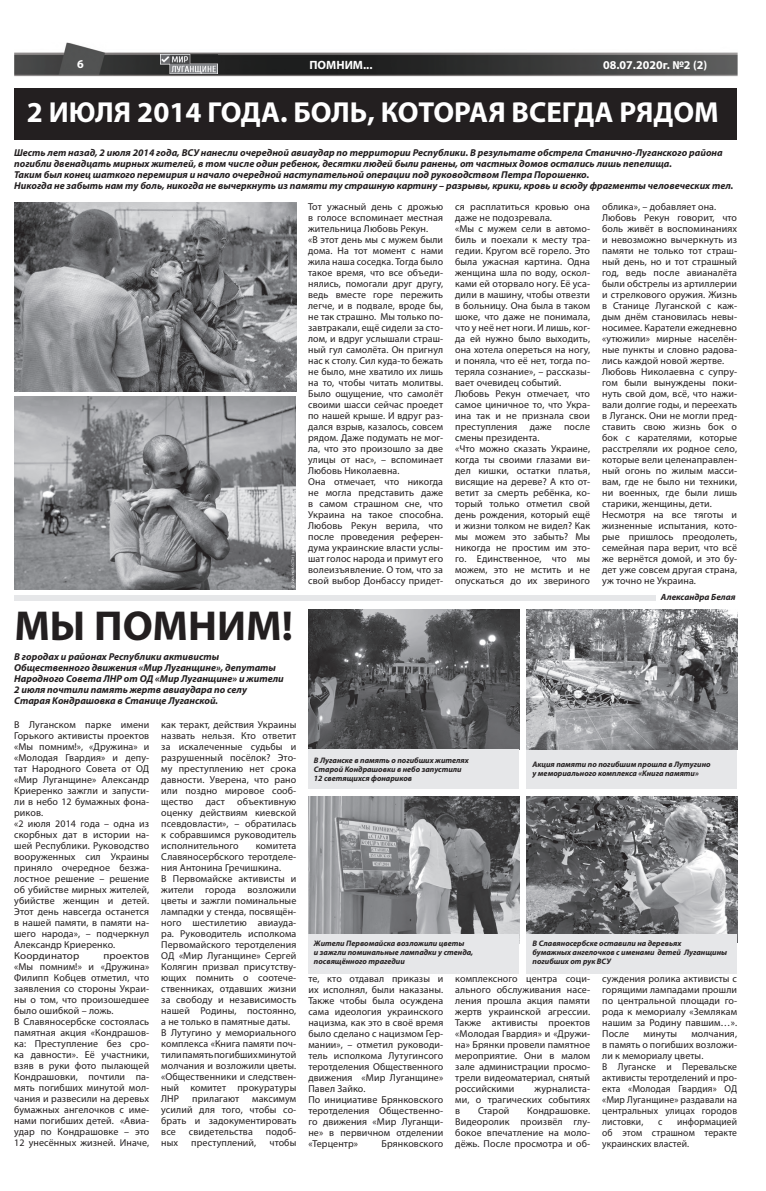
<style>
.page{position:relative;width:766px;height:1191px;background:#fff}
.page>*{position:absolute;margin:0;border:0;box-sizing:border-box;transform-origin:0 0}
.t1{font:700 42px "Myriad Pro";color:#231f20}
.t2{font:700 29px "Myriad Pro";color:#fff}
.t3{font:700 12px "Myriad Pro";color:#fff}
.t4{font:10px/11px "Myriad Pro";letter-spacing:.01em;color:#231f20}
.t5{font:italic 700 10px/11px "Myriad Pro";color:#231f20}
.t6{font:10px/11px "Myriad Pro";letter-spacing:.01em;color:#231f20;scale:1.1 1}
.t7{font:10px/11px "Myriad Pro";letter-spacing:.01em;color:#231f20;text-align:justify;scale:.96 1}
.t8{font:italic 700 9px "Myriad Pro";color:#231f20}
.t9{font:italic 700 8px/9px "Myriad Pro";color:#231f20}
</style>
<div class="page">
<div style="left:526px;top:749px;width:211px;height:39px;background:#e6e7e9"></div>
<img style="left:14px;top:43px;width:723px;height:33px">
<img style="left:161px;top:55px;width:56px;height:19px">
<div style="left:15px;top:88px;width:722px;height:52px;background:#231f20"></div>
<img style="left:14px;top:203px;width:282px;height:189px">
<img style="left:14px;top:396px;width:282px;height:193px">
<img style="left:308px;top:610px;width:211px;height:139px">
<img style="left:308px;top:796px;width:211px;height:138px">
<img style="left:526px;top:610px;width:211px;height:139px">
<img style="left:526px;top:796px;width:211px;height:138px">
<div style="left:14px;top:595px;width:641px;height:6px;background:#e6e7e9"></div>
<div style="left:526px;top:934px;width:211px;height:39px;background:#e6e7e9"></div>
<div style="left:308px;top:934px;width:211px;height:39px;background:#e6e7e9"></div>
<div style="left:308px;top:749px;width:211px;height:39px;background:#e6e7e9"></div>
<p class="t3" style="left:77px;top:60px;width:8px">6</p>
<h2 class="t2" style="left:27px;top:102px;width:693px">2 ИЮЛЯ 2014 ГОДА. БОЛЬ, КОТОРАЯ ВСЕГДА РЯДОМ</h2>
<p class="t3" style="left:309px;top:60px;width:64px">ПОМНИМ...</p>
<p class="t3" style="left:603px;top:60px;width:106px">08.07.2020г. №2 (2)</p>
<p class="t5" style="left:14px;top:148px;width:720px">Шесть лет назад, 2 июля 2014 года, ВСУ нанесли очередной авиаудар по территории Республики. В результате обстрела Станично-Луганского района погибли двенадцать мирных жителей, в том числе один ребенок, десятки людей были ранены, от частных домов остались лишь пепелища.<br>Таким был конец шаткого перемирия и начало очередной наступательной операции под руководством Петра Порошенко.<br>Никогда не забыть нам ту боль, никогда не вычеркнуть из памяти ту страшную картину – разрывы, крики, кровь и всюду фрагменты человеческих тел.</p>
<p class="t4" style="left:308px;top:202px;width:136px">Тот ужасный день с дрожью в голосе вспоминает местная жительница Любовь Рекун.<br>«В этот день мы с мужем были дома. На тот момент с нами жила наша соседка. Тогда было такое время, что все объеди&shy;нялись, помогали друг другу, ведь вместе горе пережить легче, и в подвале, вроде бы, не так страшно. Мы только по&shy;завтракали, ещё сидели за сто&shy;лом, и вдруг услышали страш&shy;ный гул самолёта. Он пригнул нас к столу. Сил куда-то бежать не было, мне хватило их лишь на то, чтобы читать молитвы.<br>Было ощущение, что самолёт своими шасси сейчас проедет по нашей крыше. И вдруг раз&shy;дался взрыв, казалось, совсем рядом. Даже подумать не мог&shy;ла, что это произошло за две улицы от нас», – вспоминает<br>Любовь Николаевна.<br>Она отмечает, что никогда не могла представить даже в самом страшном сне, что<br>Украина на такое способна.<br>Любовь Рекун верила, что после проведения референ&shy;дума украинские власти услы&shy;шат голос народа и примут его волеизъявление. О том, что за свой выбор Донбассу придет-</p>
<p class="t4" style="left:455px;top:202px;width:136px">ся расплатиться кровью она даже не подозревала.<br>«Мы с мужем сели в автомо&shy;биль и поехали к месту тра&shy;гедии. Кругом всё горело. Это была ужасная картина. Одна женщина шла по воду, оскол&shy;ками ей оторвало ногу. Её уса&shy;дили в машину, чтобы отвезти в больницу. Она была в таком шоке, что даже не понимала, что у неё нет ноги. И лишь, ког&shy;да ей нужно было выходить, она хотела опереться на ногу, и поняла, что её нет, тогда по&shy;теряла сознание», – рассказы&shy;вает очевидец событий.<br>Любовь Рекун отмечает, что самое циничное то, что Укра&shy;ина так и не признала свои прес тупления даже после смены президента.<br>«Что можно сказать Украине, когда ты своими глазами ви&shy;дел кишки, остатки платья, висящие на дереве? А кто от&shy;ветит за смерть ребёнка, ко&shy;торый только отметил свой день рождения, который ещё и жизни толком не видел? Как мы можем это забыть? Мы никогда не простим им это&shy;го. Единственное, что мы можем, это не мстить и не опускать ся до их звериного</p>
<p class="t4" style="left:602px;top:202px;width:136px">облика», – добавляет она.<br>Любовь Рекун говорит, что боль живёт в воспоминаниях и невозможно вычеркнуть из памяти не только тот страш&shy;ный день, но и тот страшный год, ведь после авианалёта были обстрелы из артиллерии и стрелкового оружия. Жизнь в Станице Луганской с каж&shy;дым днём становилась невы&shy;носимее. Каратели ежедневно «утюжили» мирные населён&shy;ные пункты и словно радова&shy;лись каждой новой жертве.<br>Любовь Николаевна с супру&shy;гом были вынуждены поки&shy;нуть свой дом, всё, что нажи&shy;вали долгие годы, и переехать в Луганск. Они не могли пред&shy;ставить свою жизнь бок о бок с карателями, которые расстреляли их родное село, которые вели целенаправлен&shy;ный огонь по жилым масси&shy;вам, где не было ни техники, ни военных, где были лишь старики, женщины, дети.<br>Несмотря на все тяготы и жизненные испытания, кото&shy;рые пришлось преодолеть, семейная пара верит, что всё же вернётся домой, и это бу&shy;дет уже совсем другая страна, уж точно не Украина.</p>
<h1 class="t1" style="left:14px;top:610px;width:280px">МЫ ПОМНИМ!</h1>
<p class="t5" style="left:14px;top:652px;width:271px">В городах и районах Республики активисты Общественного движения «Мир Луганщине», депутаты Народного Совета ЛНР от ОД «Мир Луганщине» и жители 2 июля почтили память жертв авиаудара по селу Старая Кондрашовка в Станице Луганской.</p>
<p class="t4" style="left:14px;top:720px;width:137px">В Луганском парке имени<br>Горького активисты проектов «Мы помним!», «Дружина» и «Молодая Гвардия» и депу&shy;тат Народного Совета от ОД «Мир Луганщине» Александр<br>Крие ренко зажгли и запусти&shy;ли в небо 12 бумажных фона&shy;риков.<br>«2 июля 2014 года – одна из скорбных дат в истории на&shy;шей Республики. Руководство вооруженных сил Украины приняло очередное безжа&shy;лостное решение – решение об убийстве мирных жителей, убийстве женщин и детей.<br>Этот день навсегда останется в нашей памяти, в памяти на&shy;шего народа», – подчеркнул<br>Александр Криеренко.<br>Координатор</p>
<p class="t6" style="left:14px;top:951px;width:124px;text-indent:89px">проектов «Мы помним!» и «Дружина»<br>Филипп Кобцев отметил, что заявления со стороны Украи&shy;ны о том, что произошедшее было ошибкой – ложь.<br>В Славяносербске состоялась памятная акция «Кондрашов&shy;ка: Преступление без сро&shy;ка давности». Её участники, взяв в руки фото пылающей<br>Кондрашовки, почтили па&shy;мять погибших минутой мол&shy;чания и развесили на деревьх бумажных ангелочков с име&shy;нами погибших детей. «Авиа&shy;удар по Кондрашовке – это<br>12 унесённых жизней. Иначе,</p>
<p class="t4" style="left:161px;top:720px;width:136px;text-align:justify">как теракт, действия Украины назвать нельзя. Кто ответит за искалеченные судьбы и разрушенный посёлок? Это&shy;му преступлению нет срока давности. Уверена, что рано или поздно мировое сооб&shy;щество даст объективную оценку действиям киевской псевдовласти», – обратилась к собравшимся руководитель исполнительного</p>
<p class="t4" style="left:161px;top:841px;width:136px;text-indent:94px">комитета<br>Славяносербского теротделе&shy;ния Антонина Гречишкина.<br>В Первомайске активисты и жители города возложили цветы и зажгли поминальные лампадки у стенда, посвящён&shy;ного шестилетию авиауда&shy;ра. Руководитель исполкома<br>Первомайского теротделения<br>ОД «Мир Луганщине» Сергей<br>Колягин призвал присутству&shy;ющих помнить о соотече&shy;ственниках, отдавших жизни за свободу и независимость нашей Родины, постоянно, а не только в памятные даты.<br>В Лутугино у мемориального комплекса «Книга памяти поч&shy;тили память погибших минутой молчания и возложили цветы. «Общественники и следствен&shy;ный комитет прокуратуры<br>ЛНР</p>
<p class="t4" style="left:161px;top:1094px;width:136px;text-align:justify;text-indent:91px">максимум усилий для того, чтобы со&shy;брать и задокументировать все</p>
<p class="t4" style="left:192px;top:1094px;width:48px">прилагают</p>
<p class="t4" style="left:189px;top:1127px;width:65px">свидетельства</p>
<p class="t4" style="left:266px;top:1127px;width:32px">подоб-</p>
<p class="t4" style="left:161px;top:1138px;width:18px">ных</p>
<p class="t4" style="left:191px;top:1138px;width:67px">преступлений,</p>
<p class="t4" style="left:269px;top:1138px;width:28px">чтобы</p>
<p class="t8" style="left:660px;top:594px;width:76px">Александра Белая</p>
<p class="t9" style="left:314px;top:756px;width:156px">В Луганске в память о погибших жителях<br>Старой Кондрашовки в небо запустили<br>12 светящихся фонариков</p>
<p class="t9" style="left:532px;top:760px;width:180px">Акция памяти по погибшим прошла в Лутугино у мемориального комплекса «Книга памяти»</p>
<p class="t9" style="left:314px;top:939px;width:161px">Жители Первомайска возложили цветы<br>и зажгли поминальные лампадки у стенда, посвящённого трагедии</p>
<p class="t9" style="left:532px;top:939px;width:196px">В Славяносербске оставили на деревьях<br>бумажных ангелочков с именами детей Луганщины погибших от рук ВСУ</p>
<p class="t4" style="left:308px;top:974px;width:136px">те, кто отдавал приказы и их исполнял, были наказаны.<br>Также чтобы была осуждена сама идеология украинского нацизма, как это в своё время было сделано с нацизмом Гер&shy;мании», – отметил руководи&shy;тель исполкома Лутугинсого теротделения Общественного движения «Мир Луганщине»<br>Павел Зайко.<br>По инициативе Брянковского теротделения Общественно&shy;го движения «Мир Луганщи&shy;не» в первичном отделении «Терцентр»</p>
<p class="t4" style="left:381px;top:1139px;width:63px">Брянковского</p>
<p class="t4" style="left:455px;top:974px;width:136px;text-align:justify">комплексного центра соци&shy;ального обслуживания насе&shy;ления прошла акция памяти жертв украинской агрессии.<br>Также активисты проектов «Молодая Гвардия» и «Дружи&shy;на» Брянки провели памятное мероприятие. Они в малом зале администрации просмо&shy;трели видеоматериал, снятый российскими</p>
<p class="t4" style="left:455px;top:1084px;width:136px;text-align:justify;text-indent:79px">журналиста&shy;ми, о трагических событиях в</p>
<p class="t4" style="left:478px;top:1106px;width:33px">Старой</p>
<p class="t4" style="left:455px;top:1106px;width:136px;text-align:justify;text-indent:72px">Кондрашовке.<br>Видеоролик произвёл глу&shy;бокое впечатление на моло&shy;дёжь. После просмотра и об-</p>
<p class="t4" style="left:602px;top:974px;width:136px;text-align:justify">суждения ролика активисты с горящими лампадами прошли по центральной площади го&shy;рода к мемориалу «Землякам нашим за Родину павшим…».<br>После</p>
<p class="t4" style="left:602px;top:1029px;width:136px;text-indent:89px">молчания, в память о погибших возложи&shy;ли к мемориалу цветы.<br>В Луганске и Перевальске активисты теротделений и про&shy;екта «Молодая Гвардия» ОД «Мир Луганщине» раздавали на центральных улицах городов листовки,</p>
<p class="t4" style="left:643px;top:1029px;width:35px">минуты</p>
<p class="t7" style="left:602px;top:1117px;width:142px;text-indent:75px">информацией об этом страшном теракте украинских властей.</p>
<p class="t7" style="left:658px;top:1117px;width:6px">с</p>
</div>
